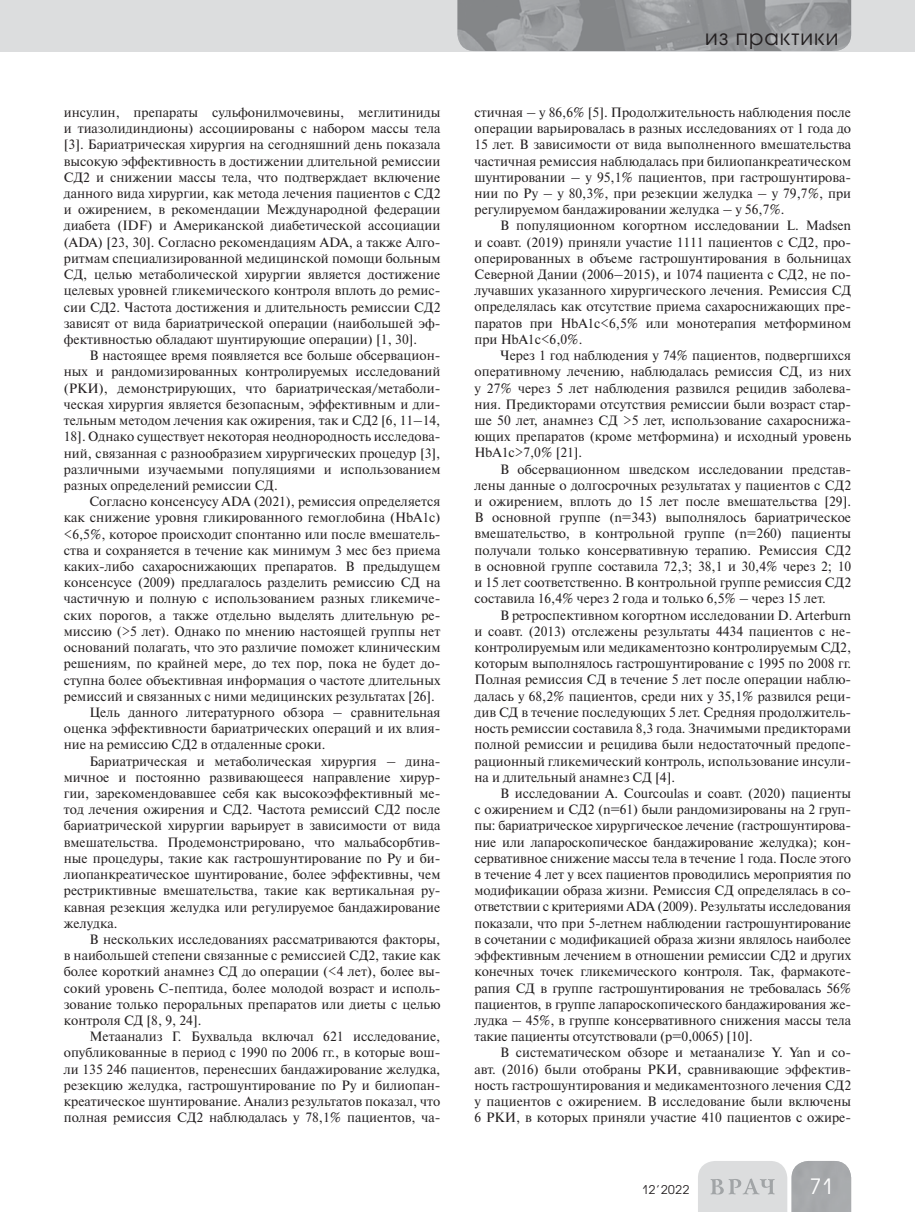
<style>
.page{position:relative;width:915px;height:1212px;background:#fff}
.page>*{position:absolute;margin:0;border:0;box-sizing:border-box;transform-origin:0 0}
.t1{font:21px "Avant Garde Gothic C";letter-spacing:.05em;color:#231f20}
.t2{font:21px "Avant Garde Gothic C";color:#fff}
.t3{font:13.5px/16.2px "Newton C";color:#231f20;text-align:justify}
.t4{font:12px "Avant Garde Gothic C";letter-spacing:.05em;color:#231f20}
</style>
<div class="page">
<div style="left:0;top:0;width:914px;height:51px;background:#dcddde"></div>
<svg style="left:698px;top:1161px;width:152px;height:51px;background:#c7c8ca"></svg>
<img style="left:457px;top:0;width:393px;height:51px">
<p class="t3" style="left:64px;top:106px;width:378px">инсулин, препараты сульфонилмочевины, меглитиниды и тиазолидиндионы) ассоциированы с набором массы тела [3]. Бариатрическая хирургия на сегодняшний день показала высокую эффективность в достижении длительной ремиссии СД2 и снижении массы тела, что подтверждает включение данного вида хирургии, как метода лечения пациентов с СД2 и ожирением, в рекомендации Международной федерации диабета (IDF) и Американской диабетической ассоциации (ADA) [23, 30]. Согласно рекомендациям ADA, а также Алго&shy;ритмам специализированной медицинской помощи больным СД, целью метаболической хирургии является достижение целевых уровней гликемического контроля вплоть до ремис&shy;сии СД2. Частота достижения и длительность ремиссии СД2 зависят от вида бариатрической операции (наибольшей эф&shy;фективностью обладают шунтирующие операции) [1, 30].</p>
<p class="t3" style="left:64px;top:349px;width:378px;text-indent:26px">В настоящее время появляется все больше обсервацион&shy;ных и рандомизированных контролируемых исследований (РКИ), демонстрирующих, что бариатрическая/метаболи&shy;ческая хирургия является безопасным, эффективным и дли&shy;тельным методом лечения как ожирения, так и СД2 [6, 11–14, 18]. Однако существует некоторая неоднородность исследова&shy;ний, связанная с разнообразием хирургических процедур [3], различными изучаемыми популяциями и использованием разных определений ремиссии СД.</p>
<p class="t3" style="left:89px;top:495px;width:352px">Согласно консенсусу ADA (2021), ремиссия определяется</p>
<p class="t3" style="left:64px;top:511px;width:378px">как снижение уровня гликированного гемоглобина (HbA1c)</p>
<p class="t3" style="left:64px;top:527px;width:378px">&lt;6,5%, которое происходит спонтанно или после вмешатель-</p>
<p class="t3" style="left:64px;top:543px;width:378px">ства и сохраняется в течение как минимум 3 мес без приема</p>
<p class="t3" style="left:64px;top:560px;width:378px">каких-либо сахароснижающих препаратов. В предыдущем</p>
<p class="t3" style="left:64px;top:576px;width:378px">консенсусе (2009) предлагалось разделить ремиссию СД на</p>
<p class="t3" style="left:64px;top:592px;width:378px">частичную и полную с использованием разных гликемиче-</p>
<p class="t3" style="left:64px;top:608px;width:378px">ских порогов, а также отдельно выделять длительную ре-</p>
<p class="t3" style="left:64px;top:624px;width:378px">миссию (&gt;5 лет). Однако по мнению настоящей группы нет</p>
<p class="t3" style="left:64px;top:641px;width:378px">оснований полагать, что это различие поможет клиническим</p>
<p class="t3" style="left:64px;top:657px;width:378px">решениям, по крайней мере, до тех пор, пока не будет до-</p>
<p class="t3" style="left:64px;top:673px;width:378px">ступна более объективная информация о частоте длительных</p>
<p class="t3" style="left:64px;top:689px;width:372px">ремиссий и связанных с ними медицинских результатах [26].</p>
<p class="t3" style="left:89px;top:706px;width:352px">Цель данного литературного обзора – сравнительная</p>
<p class="t3" style="left:64px;top:722px;width:378px">оценка эффективности бариатрических операций и их влия-</p>
<p class="t3" style="left:64px;top:738px;width:263px">ние на ремиссию СД2 в отдаленные сроки.</p>
<p class="t3" style="left:89px;top:754px;width:352px">Бариатрическая и метаболическая хирургия – дина-</p>
<p class="t3" style="left:64px;top:770px;width:378px">мичное и постоянно развивающееся направление хирур-</p>
<p class="t3" style="left:64px;top:787px;width:378px">гии, зарекомендовавшее себя как высокоэффективный ме-</p>
<p class="t3" style="left:64px;top:803px;width:378px">тод лечения ожирения и СД2. Частота ремиссий СД2 после</p>
<p class="t3" style="left:64px;top:819px;width:378px">бариатрической хирургии варьирует в зависимости от вида</p>
<p class="t3" style="left:64px;top:835px;width:378px">вмешательства. Продемонстрировано, что мальабсорбтив-</p>
<p class="t3" style="left:64px;top:851px;width:378px">ные процедуры, такие как гастрошунтирование по Ру и би-</p>
<p class="t3" style="left:64px;top:868px;width:378px">лиопанкреатическое шунтирование, более эффективны, чем</p>
<p class="t3" style="left:64px;top:884px;width:378px">рестриктивные вмешательства, такие как вертикальная ру-</p>
<p class="t3" style="left:64px;top:900px;width:378px">кавная резекция желудка или регулируемое бандажирование</p>
<p class="t3" style="left:64px;top:916px;width:55px">желудка.</p>
<p class="t3" style="left:89px;top:932px;width:352px">В нескольких исследованиях рассматриваются факторы,</p>
<p class="t3" style="left:64px;top:949px;width:378px">в наибольшей степени связанные с ремиссией СД2, такие как</p>
<p class="t3" style="left:64px;top:965px;width:378px">более короткий анамнез СД до операции (&lt;4 лет), более вы-</p>
<p class="t3" style="left:64px;top:981px;width:378px">сокий уровень С-пептида, более молодой возраст и исполь-</p>
<p class="t3" style="left:64px;top:997px;width:378px">зование только пероральных препаратов или диеты с целью</p>
<p class="t3" style="left:64px;top:1014px;width:139px">контроля СД [8, 9, 24].</p>
<p class="t3" style="left:89px;top:1030px;width:352px">Метаанализ Г. Бухвальда включал 621 исследование,</p>
<p class="t3" style="left:64px;top:1046px;width:378px">опубликованные в период с 1990 по 2006 гг., в которые вош-</p>
<p class="t3" style="left:64px;top:1062px;width:378px">ли 135 246 пациентов, перенесших бандажирование желудка,</p>
<p class="t3" style="left:64px;top:1078px;width:378px">резекцию желудка, гастрошунтирование по Ру и билиопан-</p>
<p class="t3" style="left:64px;top:1095px;width:378px">креатическое шунтирование. Анализ результатов показал, что</p>
<p class="t3" style="left:64px;top:1111px;width:378px">полная ремиссия СД2 наблюдалась у 78,1% пациентов, ча-</p>
<h1 class="t1" style="left:704px;top:27px;width:135px">из практики</h1>
<p class="t3" style="left:474px;top:106px;width:378px">стичная – у 86,6% [5]. Продолжительность наблюдения после операции варьировалась в разных исследованиях от 1 года до 15 лет. В зависимости от вида выполненного вмешательства частичная ремиссия наблюдалась при билиопанкреатическом шунтировании – у 95,1% пациентов, при гастрошунтирова&shy;нии по Ру – у 80,3%, при резекции желудка – у 79,7%, при регулируемом бандажировании желудка – у 56,7%.</p>
<p class="t3" style="left:474px;top:219px;width:378px;text-indent:26px">В популяционном когортном исследовании L. Madsen и соавт. (2019) приняли участие 1111 пациентов с СД2, про&shy;оперированных в объеме гастрошунтирования в больницах Северной Дании (2006–2015), и 1074 пациента с СД2, не по&shy;лучавших указанного хирургического лечения. Ремиссия СД определялась как отсутствие приема сахароснижающих пре&shy;паратов при HbA1c&lt;6,5% или монотерапия метформином при HbA1c&lt;6,0%.</p>
<p class="t3" style="left:474px;top:349px;width:378px;text-indent:26px">Через 1 год наблюдения у 74% пациентов, подвергшихся оперативному лечению, наблюдалась ремиссия СД, из них у 27% через 5 лет наблюдения развился рецидив заболева&shy;ния. Предикторами отсутствия ремиссии были возраст стар&shy;ше 50 лет, анамнез СД &gt;5 лет, использование сахароснижа&shy;ющих препаратов (кроме метформина) и исходный уровень HbA1c&gt;7,0% [21].</p>
<p class="t3" style="left:474px;top:462px;width:378px;text-indent:26px">В обсервационном шведском исследовании представ&shy;лены данные о долгосрочных результатах у пациентов с СД2 и ожирением, вплоть до 15 лет после вмешательства [29].<br>В основной группе (n=343) выполнялось бариатрическое вмешательство, в контрольной группе (n=260) пациенты получали только консервативную терапию. Ремиссия СД2 в основной группе составила 72,3; 38,1 и 30,4% через 2; 10 и 15 лет соответственно. В контрольной группе ремиссия СД2 составила 16,4% через 2 года и только 6,5% – через 15 лет.</p>
<p class="t3" style="left:474px;top:608px;width:378px;text-indent:26px">В ретроспективном когортном исследовании D. Arterburn и соавт. (2013) отслежены результаты 4434 пациентов с не&shy;контролируемым или медикаментозно контролируемым СД2, которым выполнялось гастрошунтирование с 1995 по 2008 гг.<br>Полная ремиссия СД в течение 5 лет после операции наблю&shy;далась у 68,2% пациентов, среди них у 35,1% развился реци&shy;див СД в течение последующих 5 лет. Средняя продолжитель&shy;ность ремиссии составила 8,3 года. Значимыми предикторами полной ремиссии и рецидива были недостаточный предопе&shy;рационный гликемический контроль, использование инсули&shy;на и длительный анамнез СД [4].</p>
<p class="t3" style="left:474px;top:786px;width:378px;text-indent:26px">В исследовании А. Courcoulas и соавт. (2020) пациенты с ожирением и СД2 (n=61) были рандомизированы на 2 груп&shy;пы: бариатрическое хирургическое лечение (гастрошунтирова&shy;ние или лапароскопическое бандажирование желудка); кон&shy;сервативное снижение массы тела в течение 1 года. После этого в течение 4 лет у всех пациентов проводились мероприятия по модификации образа жизни. Ремиссия СД определялась в со&shy;ответствии с критериями ADA (2009). Результаты исследования показали, что при 5-летнем наблюдении гастрошунтирование в сочетании с модификацией образа жизни являлось наиболее эффективным лечением в отношении ремиссии СД2 и других конечных точек гликемического контроля. Так, фармакоте&shy;рапия СД в группе гастрошунтирования не требовалась 56% пациентов, в группе лапароскопического бандажирования же&shy;лудка – 45%, в группе консервативного снижения массы тела такие пациенты отсутствовали (р=0,0065) [10].</p>
<p class="t3" style="left:474px;top:1046px;width:378px;text-indent:26px">В систематическом обзоре и метаанализе Y. Yan и со&shy;авт. (2016) были отобраны РКИ, сравнивающие эффектив&shy;ность гастрошунтирования и медикаментозного лечения СД2 у пациентов с ожирением. В исследование были включены 6 РКИ, в которых приняли участие 410 пациентов с ожире-</p>
<p class="t4" style="left:641px;top:1184px;width:49px">12’2022</p>
<h1 class="t2" style="left:809px;top:1177px;width:25px">71</h1>
</div>
